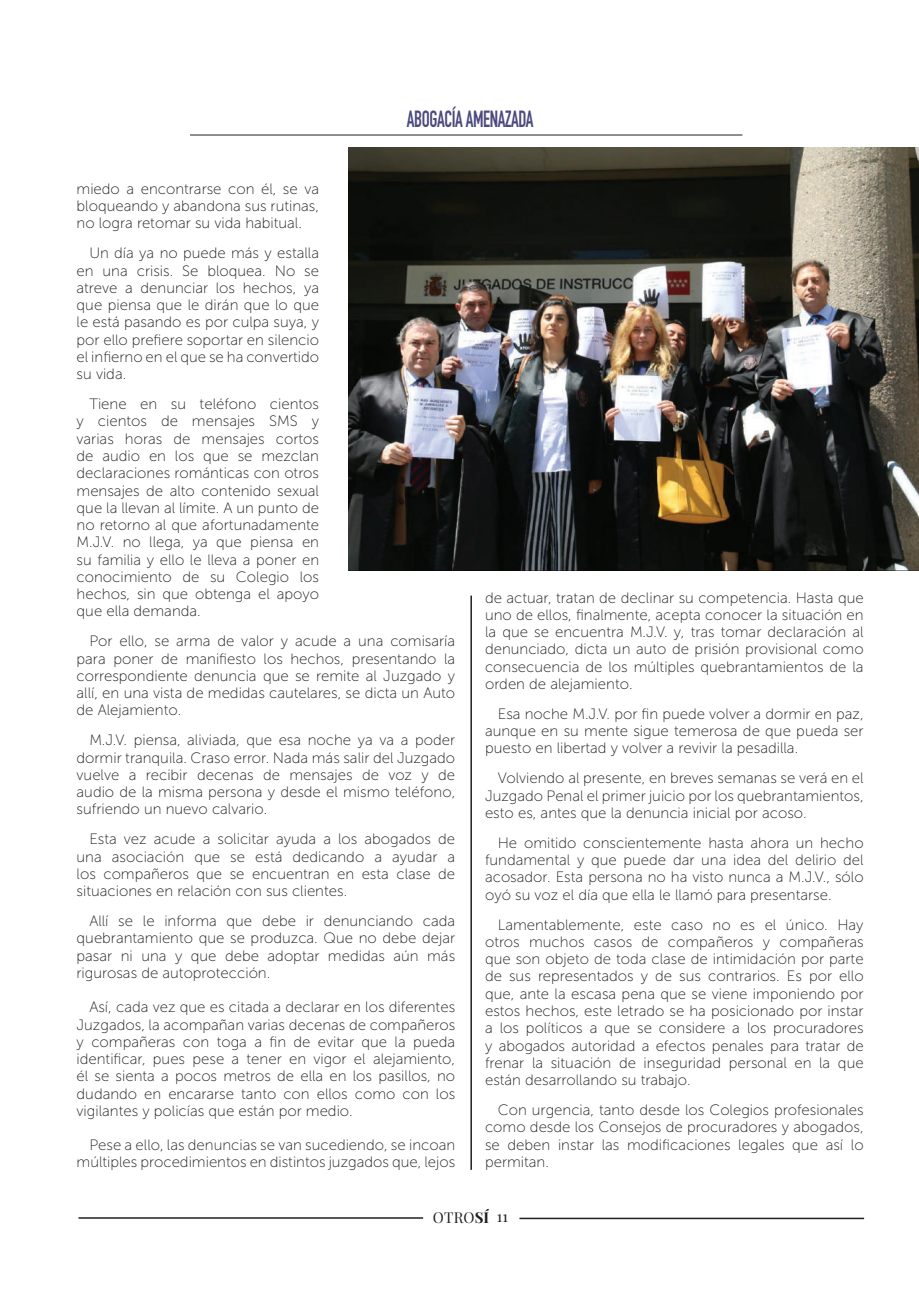
<style>
.page{position:relative;width:919px;height:1289px;background:#fff}
.page>*{position:absolute;margin:0;border:0;box-sizing:border-box;transform-origin:0 0}
.t1{font:23.1px "DIN Engschrift Std";letter-spacing:-.02em;color:#4a4a7d;scale:.82 1}
.t2{font:15px/17.2px "Museo Sans 100";color:#231f20;text-align:justify}
.t3{font:15px "Playfair Display";letter-spacing:.02em;color:#231f20}
.s1{font-weight:700}
</style>
<div class="page">
<hr style="left:190px;top:135px;width:552px;height:1px;background:#231f20">
<hr style="left:519px;top:1217px;width:345px;height:2px;background:#231f20">
<hr style="left:78px;top:1217px;width:345px;height:1px;background:#231f20">
<img style="left:349px;top:147px;width:569px;height:423px">
<hr style="left:470px;top:595px;width:2px;height:574px;background:#231f20">
<h1 class="t1" style="left:407px;top:105px;width:156px">ABOGACÍA AMENAZADA</h1>
<p class="t2" style="left:77px;top:181px;width:244px">miedo a encontrarse con él, se va bloqueando y abandona sus rutinas, no logra retomar su vida habitual.</p>
<p class="t2" style="left:77px;top:246px;width:244px;text-indent:13px">Un día ya no puede más y estalla en una crisis. Se bloquea. No se atreve a denunciar los hechos, ya que piensa que le dirán que lo que le está pasando es por culpa suya, y por ello prefiere soportar en silencio el infierno en el que se ha convertido su vida.</p>
<p class="t2" style="left:77px;top:397px;width:244px;text-indent:13px">Tiene en su teléfono cientos y cientos de mensajes SMS y varias horas de mensajes cortos de audio en los que se mezclan declaraciones románticas con otros mensajes de alto contenido sexual que la llevan al límite. A un punto de no retorno al que afortunadamente M.J.V. no llega, ya que piensa en su familia y ello le lleva a poner en conocimiento de su Colegio los hechos, sin que obtenga el apoyo que ella demanda.</p>
<p class="t2" style="left:77px;top:634px;width:380px;text-indent:13px">Por ello, se arma de valor y acude a una comisaría para poner de manifiesto los hechos, presentando la correspondiente denuncia que se remite al Juzgado y allí, en una vista de medidas cautelares, se dicta un Auto de Alejamiento.</p>
<p class="t2" style="left:77px;top:733px;width:380px;text-indent:13px">M.J.V. piensa, aliviada, que esa noche ya va a poder dormir tranquila. Craso error. Nada más salir del Juzgado vuelve a recibir decenas de mensajes de voz y de audio de la misma persona y desde el mismo teléfono, sufriendo un nuevo calvario.</p>
<p class="t2" style="left:77px;top:832px;width:380px;text-indent:13px">Esta vez acude a solicitar ayuda a los abogados de una asociación que se está dedicando a ayudar a los compañeros que se encuentran en esta clase de situaciones en relación con sus clientes.</p>
<p class="t2" style="left:77px;top:913px;width:380px;text-indent:13px">Allí se le informa que debe ir denunciando cada quebrantamiento que se produzca. Que no debe dejar pasar ni una y que debe adoptar medidas aún más rigurosas de autoprotección.</p>
<p class="t2" style="left:77px;top:999px;width:380px;text-indent:13px">Así, cada vez que es citada a declarar en los diferentes Juzgados, la acompañan varias decenas de compañeros y compañeras con toga a fin de evitar que la pueda identificar, pues pese a tener en vigor el alejamiento, él se sienta a pocos metros de ella en los pasillos, no dudando en encararse tanto con ellos como con los vigilantes y policías que están por medio.</p>
<p class="t2" style="left:77px;top:1137px;width:380px;text-align:right">Pese a ello, las denuncias se van sucediendo, se incoan múltiples procedimientos en distintos juzgados que, lejos</p>
<p class="t2" style="left:485px;top:590px;width:380px">de actuar, tratan de declinar su competencia. Hasta que uno de ellos, finalmente, acepta conocer la situación en la que se encuentra M.J.V. y, tras tomar declaración al denunciado, dicta un auto de prisión provisional como consecuencia de los múltiples quebrantamientos de la orden de alejamiento.</p>
<p class="t2" style="left:485px;top:706px;width:380px;text-indent:13px">Esa noche M.J.V. por fin puede volver a dormir en paz, aunque en su mente sigue temerosa de que pueda ser puesto en libertad y volver a revivir la pesadilla.</p>
<p class="t2" style="left:485px;top:771px;width:380px;text-indent:13px">Volviendo al presente, en breves semanas se verá en el Juzgado Penal el primer juicio por los quebrantamientos, esto es, antes que la denuncia inicial por acoso.</p>
<p class="t2" style="left:485px;top:835px;width:380px;text-indent:13px">He omitido conscientemente hasta ahora un hecho fundamental y que puede dar una idea del delirio del acosador. Esta persona no ha visto nunca a M.J.V., sólo oyó su voz el día que ella le llamó para presentarse.</p>
<p class="t2" style="left:485px;top:917px;width:380px;text-indent:13px">Lamentablemente, este caso no es el único. Hay otros muchos casos de compañeros y compañeras que son objeto de toda clase de intimidación por parte de sus representados y de sus contrarios. Es por ello que, ante la escasa pena que se viene imponiendo por estos hechos, este letrado se ha posicionado por instar a los políticos a que se considere a los procuradores y abogados autoridad a efectos penales para tratar de frenar la situación de inseguridad personal en la que están desarrollando su trabajo.</p>
<p class="t2" style="left:485px;top:1102px;width:380px;text-indent:13px">Con urgencia, tanto desde los Colegios profesionales como desde los Consejos de procuradores y abogados, se deben instar las modificaciones legales que así lo permitan.</p>
<p class="t3" style="left:433px;top:1211px;width:77px">OTRO<span class="s1">SÍ</span> 11</p>
</div>
